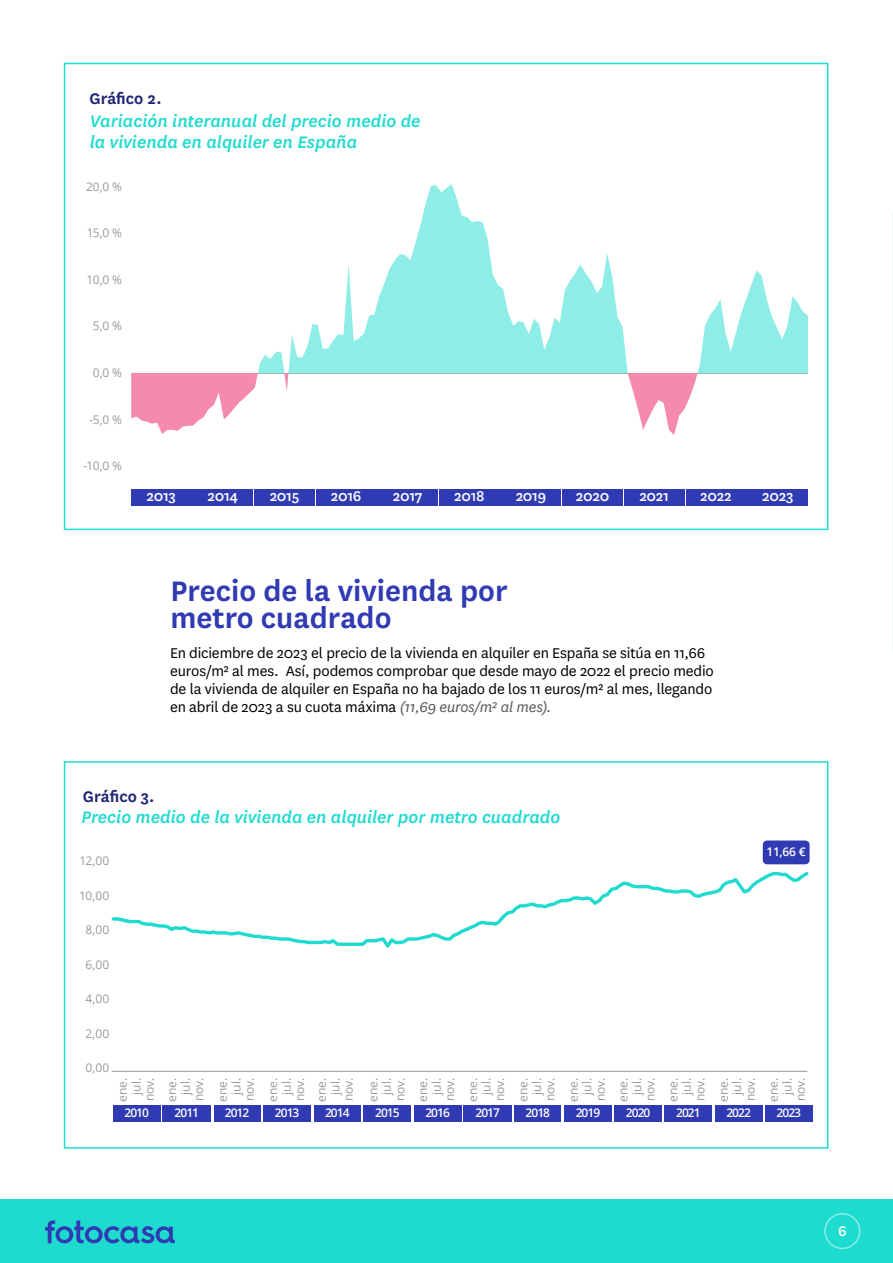
<style>
.page{position:relative;width:893px;height:1263px;background:#fff}
.page>*{position:absolute;margin:0;border:0;box-sizing:border-box;transform-origin:0 0}
.t1{font:600 33px/27px "National";color:#303ab2}
.Subtitulo_gráfico_mapa{font:italic 500 19.5px/21px "National";color:#1edbcf}
.Título_gráfico_mapa{font:600 18px "National";color:#1f2573}
.t2{font:16.5px/18px "National";letter-spacing:-.01em;color:#000}
.Datos_mini{font:500 16.5px "National";letter-spacing:-.02em;color:#fff}
.Mini_datos{font:12px "Open Sans";letter-spacing:-.005em;color:#9a999a}
.Datos_gráficos_pequeños{font:600 12px "Open Sans";letter-spacing:-.08em;color:#fff}
.s1{font-style:italic;color:#575756}
</style>
<div class="page">
<hr style="left:892px;top:211px;width:1px;height:440px;background:#e9fbfa">
<div style="left:64px;top:63px;width:764px;height:467px;border:2px solid #1edbcf"></div>
<div style="left:0;top:1199px;width:893px;height:64px;background:#1edbcf"></div>
<svg style="left:45px;top:1220px;width:130px;height:23px"></svg>
<div style="left:824px;top:1213px;width:36px;height:36px;border:2px solid #8eede7;border-radius:50%"></div>
<div style="left:64px;top:761px;width:764px;height:387px;border:2px solid #1edbcf"></div>
<hr style="left:131px;top:373px;width:677px;height:1px;background:#999">
<div style="left:131px;top:489px;width:60px;height:17px;background:#303ab2"></div>
<div style="left:193px;top:489px;width:60px;height:17px;background:#303ab2"></div>
<div style="left:254px;top:489px;width:61px;height:17px;background:#303ab2"></div>
<div style="left:316px;top:489px;width:60px;height:17px;background:#303ab2"></div>
<div style="left:378px;top:489px;width:60px;height:17px;background:#303ab2"></div>
<div style="left:439px;top:489px;width:60px;height:17px;background:#303ab2"></div>
<div style="left:501px;top:489px;width:60px;height:17px;background:#303ab2"></div>
<div style="left:563px;top:489px;width:60px;height:17px;background:#303ab2"></div>
<div style="left:624px;top:489px;width:60px;height:17px;background:#303ab2"></div>
<div style="left:686px;top:489px;width:60px;height:17px;background:#303ab2"></div>
<div style="left:748px;top:489px;width:60px;height:17px;background:#303ab2"></div>
<svg style="left:131px;top:352px;width:157px;height:82px"></svg>
<svg style="left:288px;top:184px;width:340px;height:189px"></svg>
<svg style="left:628px;top:270px;width:180px;height:165px"></svg>
<hr style="left:112px;top:1071px;width:695px;height:1px;background:#9a999a">
<div style="left:314px;top:1105px;width:47px;height:17px;background:#303ab2"></div>
<div style="left:364px;top:1105px;width:47px;height:17px;background:#303ab2"></div>
<div style="left:414px;top:1105px;width:47px;height:17px;background:#303ab2"></div>
<div style="left:464px;top:1105px;width:48px;height:17px;background:#303ab2"></div>
<div style="left:515px;top:1105px;width:46px;height:17px;background:#303ab2"></div>
<div style="left:564px;top:1105px;width:48px;height:17px;background:#303ab2"></div>
<div style="left:113px;top:1105px;width:47px;height:17px;background:#303ab2"></div>
<div style="left:163px;top:1105px;width:48px;height:17px;background:#303ab2"></div>
<div style="left:214px;top:1105px;width:46px;height:17px;background:#303ab2"></div>
<div style="left:264px;top:1105px;width:47px;height:17px;background:#303ab2"></div>
<div style="left:615px;top:1105px;width:47px;height:17px;background:#303ab2"></div>
<div style="left:665px;top:1105px;width:47px;height:17px;background:#303ab2"></div>
<div style="left:715px;top:1105px;width:47px;height:17px;background:#303ab2"></div>
<div style="left:765px;top:1105px;width:47px;height:17px;background:#303ab2"></div>
<svg style="left:111px;top:871px;width:698px;height:77px"></svg>
<div style="left:763px;top:840px;width:47px;height:24px;background:#303ab2;border-radius:4px"></div>
<p class="Título_gráfico_mapa" style="left:89px;top:86px;width:74px">Gráfico 2.</p>
<p class="Subtitulo_gráfico_mapa" style="left:90px;top:110px;width:332px">Variación interanual del precio medio de la vivienda en alquiler en España</p>
<p class="Mini_datos" style="left:86px;top:178px;width:37px">20,0 %</p>
<p class="Mini_datos" style="left:87px;top:225px;width:37px">15,0 %</p>
<p class="Mini_datos" style="left:87px;top:271px;width:37px">10,0 %</p>
<p class="Mini_datos" style="left:93px;top:318px;width:31px">5,0 %</p>
<p class="Mini_datos" style="left:93px;top:364px;width:31px">0,0 %</p>
<p class="Mini_datos" style="left:89px;top:411px;width:35px">-5,0 %</p>
<p class="Mini_datos" style="left:83px;top:457px;width:40px">-10,0 %</p>
<p class="Datos_mini" style="left:146px;top:485px;width:31px">2013</p>
<p class="Datos_mini" style="left:207px;top:485px;width:32px">2014</p>
<p class="Datos_mini" style="left:270px;top:485px;width:31px">2015</p>
<p class="Datos_mini" style="left:331px;top:485px;width:32px">2016</p>
<p class="Datos_mini" style="left:393px;top:485px;width:31px">2017</p>
<p class="Datos_mini" style="left:454px;top:485px;width:32px">2018</p>
<p class="Datos_mini" style="left:516px;top:485px;width:32px">2019</p>
<p class="Datos_mini" style="left:576px;top:485px;width:35px">2020</p>
<p class="Datos_mini" style="left:639px;top:485px;width:31px">2021</p>
<p class="Datos_mini" style="left:700px;top:485px;width:33px">2022</p>
<p class="Datos_mini" style="left:762px;top:485px;width:33px">2023</p>
<h2 class="t1" style="left:170px;top:576px;width:339px">Precio de la vivienda por metro cuadrado</h2>
<p class="t2" style="left:170px;top:643px;width:545px">En diciembre de 2023 el precio de la vivienda en alquiler en España se sitúa en 11,66 euros/m² al mes. Así, podemos comprobar que desde mayo de 2022 el precio medio de la vivienda de alquiler en España no ha bajado de los 11 euros/m² al mes, llegando en abril de 2023 a su cuota máxima <span class="s1">(11,69 euros/m² al mes).</span></p>
<p class="Título_gráfico_mapa" style="left:83px;top:784px;width:73px">Gráfico 3.</p>
<p class="Subtitulo_gráfico_mapa" style="left:82px;top:805px;width:480px">Precio medio de la vivienda en alquiler por metro cuadrado</p>
<p class="Mini_datos" style="left:79px;top:852px;width:31px">12,00</p>
<p class="Mini_datos" style="left:79px;top:887px;width:32px">10,00</p>
<p class="Mini_datos" style="left:85px;top:921px;width:25px">8,00</p>
<p class="Mini_datos" style="left:85px;top:956px;width:25px">6,00</p>
<p class="Mini_datos" style="left:85px;top:990px;width:25px">4,00</p>
<p class="Mini_datos" style="left:86px;top:1025px;width:25px">2,00</p>
<p class="Mini_datos" style="left:86px;top:1059px;width:25px">0,00</p>
<p class="Mini_datos" style="left:114px;top:1102px;width:25px;rotate:-90deg">ene.</p>
<p class="Mini_datos" style="left:128px;top:1094px;width:18px;rotate:-90deg">jul.</p>
<p class="Mini_datos" style="left:141px;top:1101px;width:25px;rotate:-90deg">nov.</p>
<p class="Mini_datos" style="left:164px;top:1102px;width:25px;rotate:-90deg">ene.</p>
<p class="Mini_datos" style="left:177px;top:1094px;width:18px;rotate:-90deg">jul.</p>
<p class="Mini_datos" style="left:191px;top:1101px;width:25px;rotate:-90deg">nov.</p>
<p class="Mini_datos" style="left:214px;top:1102px;width:25px;rotate:-90deg">ene.</p>
<p class="Mini_datos" style="left:228px;top:1094px;width:18px;rotate:-90deg">jul.</p>
<p class="Mini_datos" style="left:241px;top:1101px;width:25px;rotate:-90deg">nov.</p>
<p class="Mini_datos" style="left:265px;top:1102px;width:25px;rotate:-90deg">ene.</p>
<p class="Mini_datos" style="left:278px;top:1094px;width:18px;rotate:-90deg">jul.</p>
<p class="Mini_datos" style="left:292px;top:1101px;width:25px;rotate:-90deg">nov.</p>
<p class="Mini_datos" style="left:313px;top:1102px;width:25px;rotate:-90deg">ene.</p>
<p class="Mini_datos" style="left:327px;top:1094px;width:18px;rotate:-90deg">jul.</p>
<p class="Mini_datos" style="left:340px;top:1101px;width:25px;rotate:-90deg">nov.</p>
<p class="Mini_datos" style="left:365px;top:1102px;width:25px;rotate:-90deg">ene.</p>
<p class="Mini_datos" style="left:378px;top:1094px;width:18px;rotate:-90deg">jul.</p>
<p class="Mini_datos" style="left:392px;top:1101px;width:25px;rotate:-90deg">nov.</p>
<p class="Mini_datos" style="left:415px;top:1102px;width:25px;rotate:-90deg">ene.</p>
<p class="Mini_datos" style="left:428px;top:1094px;width:18px;rotate:-90deg">jul.</p>
<p class="Mini_datos" style="left:442px;top:1101px;width:25px;rotate:-90deg">nov.</p>
<p class="Mini_datos" style="left:465px;top:1102px;width:25px;rotate:-90deg">ene.</p>
<p class="Mini_datos" style="left:478px;top:1094px;width:18px;rotate:-90deg">jul.</p>
<p class="Mini_datos" style="left:492px;top:1101px;width:25px;rotate:-90deg">nov.</p>
<p class="Mini_datos" style="left:515px;top:1102px;width:25px;rotate:-90deg">ene.</p>
<p class="Mini_datos" style="left:528px;top:1094px;width:18px;rotate:-90deg">jul.</p>
<p class="Mini_datos" style="left:542px;top:1101px;width:25px;rotate:-90deg">nov.</p>
<p class="Mini_datos" style="left:565px;top:1102px;width:25px;rotate:-90deg">ene.</p>
<p class="Mini_datos" style="left:579px;top:1094px;width:18px;rotate:-90deg">jul.</p>
<p class="Mini_datos" style="left:592px;top:1101px;width:25px;rotate:-90deg">nov.</p>
<p class="Mini_datos" style="left:615px;top:1102px;width:25px;rotate:-90deg">ene.</p>
<p class="Mini_datos" style="left:628px;top:1094px;width:18px;rotate:-90deg">jul.</p>
<p class="Mini_datos" style="left:642px;top:1101px;width:25px;rotate:-90deg">nov.</p>
<p class="Mini_datos" style="left:665px;top:1102px;width:25px;rotate:-90deg">ene.</p>
<p class="Mini_datos" style="left:678px;top:1094px;width:18px;rotate:-90deg">jul.</p>
<p class="Mini_datos" style="left:692px;top:1101px;width:25px;rotate:-90deg">nov.</p>
<p class="Datos_gráficos_pequeños" style="left:124px;top:1104px;width:26px">2010</p>
<p class="Datos_gráficos_pequeños" style="left:175px;top:1104px;width:26px">2011</p>
<p class="Datos_gráficos_pequeños" style="left:225px;top:1104px;width:26px">2012</p>
<p class="Datos_gráficos_pequeños" style="left:275px;top:1104px;width:26px">2013</p>
<p class="Datos_gráficos_pequeños" style="left:325px;top:1104px;width:26px">2014</p>
<p class="Datos_gráficos_pequeños" style="left:375px;top:1104px;width:26px">2015</p>
<p class="Datos_gráficos_pequeños" style="left:425px;top:1104px;width:26px">2016</p>
<p class="Datos_gráficos_pequeños" style="left:475px;top:1104px;width:26px">2017</p>
<p class="Datos_gráficos_pequeños" style="left:526px;top:1104px;width:26px">2018</p>
<p class="Datos_gráficos_pequeños" style="left:576px;top:1104px;width:26px">2019</p>
<p class="Datos_gráficos_pequeños" style="left:626px;top:1104px;width:26px">2020</p>
<p class="Datos_gráficos_pequeños" style="left:676px;top:1104px;width:26px">2021</p>
<p class="Datos_gráficos_pequeños" style="left:766px;top:843px;width:41px">11,66 €</p>
<p class="Mini_datos" style="left:715px;top:1102px;width:25px;rotate:-90deg">ene.</p>
<p class="Mini_datos" style="left:729px;top:1094px;width:18px;rotate:-90deg">jul.</p>
<p class="Mini_datos" style="left:742px;top:1101px;width:25px;rotate:-90deg">nov.</p>
<p class="Datos_gráficos_pequeños" style="left:726px;top:1104px;width:26px">2022</p>
<p class="Mini_datos" style="left:765px;top:1102px;width:25px;rotate:-90deg">ene.</p>
<p class="Mini_datos" style="left:779px;top:1094px;width:18px;rotate:-90deg">jul.</p>
<p class="Mini_datos" style="left:792px;top:1101px;width:25px;rotate:-90deg">nov.</p>
<p class="Datos_gráficos_pequeños" style="left:776px;top:1104px;width:26px">2023</p>
<p class="Datos_mini" style="left:838px;top:1220px;width:10px">6</p>
</div>
